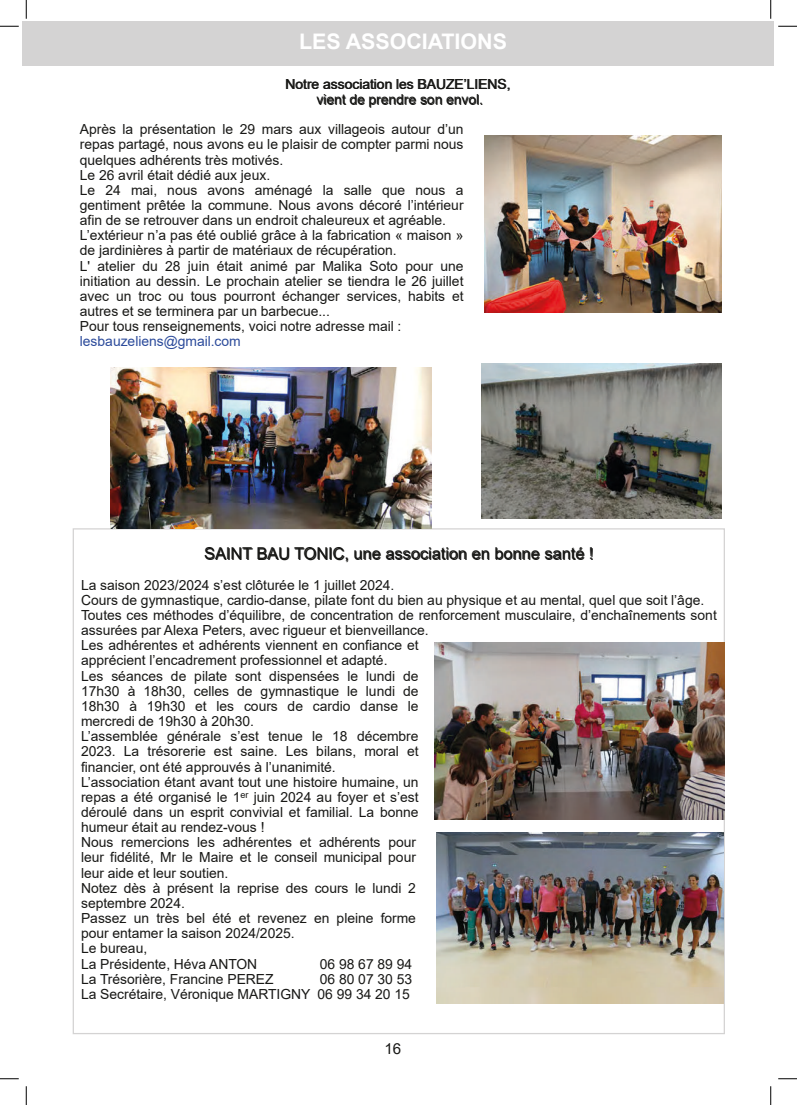
<style>
.page{position:relative;width:797px;height:1105px;background:#fff}
.page>*{position:absolute;margin:0;border:0;box-sizing:border-box;transform-origin:0 0}
.t1{font:700 21.5px "Arial";color:#fff}
.t2{font:16.38px "Arial";color:#181816}
.t3{font:15.12px "Arial";color:#181816}
.t4{font:13.88px/15.1px "Arial";color:#181816}
.t5{font:13.88px "Arial";color:#2c4b9b}
</style>
<div class="page">
<div style="left:23px;top:21px;width:751px;height:45px;background:#d4d3d3"></div>
<img style="left:484px;top:135px;width:237px;height:177px">
<img style="left:435px;top:642px;width:289px;height:177px">
<img style="left:437px;top:832px;width:286px;height:171px">
<img style="left:111px;top:367px;width:320px;height:161px">
<img style="left:481px;top:364px;width:240px;height:155px">
<svg style="left:0;top:25px;width:19px;height:2px"></svg>
<svg style="left:778px;top:25px;width:19px;height:2px"></svg>
<svg style="left:0;top:1078px;width:19px;height:1px"></svg>
<svg style="left:778px;top:1078px;width:19px;height:1px"></svg>
<svg style="left:25px;top:0;width:2px;height:19px"></svg>
<svg style="left:25px;top:1086px;width:2px;height:19px"></svg>
<svg style="left:770px;top:0;width:1px;height:19px"></svg>
<svg style="left:770px;top:1086px;width:1px;height:19px"></svg>
<h1 class="t1" style="left:299px;top:27px;width:209px">LES ASSOCIATIONS</h1>
<p class="t4" style="left:286px;top:76px;width:226px;text-align:center">Notre association les BAUZE’LIENS, vient de prendre son envol.</p>
<p class="t4" style="left:80px;top:122px;width:385px">Après la présentation le 29 mars aux villageois autour d’un repas partagé, nous avons eu le plaisir de compter parmi nous quelques adhérents très motivés.<br>Le 26 avril était dédié aux jeux.<br>Le 24 mai, nous avons aménagé la salle que nous a gentiment prêtée la commune. Nous avons décoré l’intérieur afin de se retrouver dans un endroit chaleureux et agréable.<br>L’extérieur n’a pas été oublié grâce à la fabrication « maison » de jardinières à partir de matériaux de récupération.<br>L' atelier du 28 juin était animé par Malika Soto pour une initiation au dessin. Le prochain atelier se tiendra le 26 juillet avec un troc ou tous pourront échanger services, habits et autres et se terminera par un barbecue...<br>Pour tous renseignements, voici notre adresse mail :</p>
<p class="t5" style="left:80px;top:332px;width:162px">lesbauzeliens@gmail.com</p>
<p class="t2" style="left:204px;top:542px;width:391px">SAINT BAU TONIC, une association en bonne santé !</p>
<p class="t4" style="left:81px;top:577px;width:637px">La saison 2023/2024 s’est clôturée le 1 juillet 2024.<br>Cours de gymnastique, cardio-danse, pilate font du bien au physique et au mental, quel que soit l’âge.<br>Toutes ces méthodes d’équilibre, de concentration de renforcement musculaire, d’enchaînements sont assurées par Alexa Peters, avec rigueur et bienveillance.<br>Les adhérentes et adhérents viennent en confiance et<br>apprécient l’encadrement professionnel et adapté.<br>Les séances de pilate sont dispensées le lundi de<br>17h30 à 18h30, celles de gymnastique le lundi de<br>18h30 à 19h30 et les cours de cardio danse le<br>mercredi de 19h30 à 20h30.<br>L’assemblée générale s’est tenue le 18 décembre<br>2023. La trésorerie est saine. Les bilans, moral et<br>financier, ont été approuvés à l’unanimité.<br>L’association étant avant tout une histoire humaine, un<br>repas a été organisé le 1<sup>er</sup> juin 2024 au foyer et s’est<br>déroulé dans un esprit convivial et familial. La bonne<br>humeur était au rendez-vous !<br>Nous remercions les adhérentes et adhérents pour<br>leur fidélité, Mr le Maire et le conseil municipal pour<br>leur aide et leur soutien.<br>Notez dès à présent la reprise des cours le lundi 2<br>septembre 2024.<br>Passez un très bel été et revenez en pleine forme<br>pour entamer la saison 2024/2025.<br>Le bureau,<br>La Présidente, Héva ANTON</p>
<p class="t4" style="left:320px;top:956px;width:94px">06 98 67 89 94</p>
<p class="t4" style="left:81px;top:971px;width:194px">La Trésorière, Francine PEREZ</p>
<p class="t4" style="left:81px;top:971px;width:332px;text-align:right">06 80 07 30 53<br>La Secrétaire, Véronique MARTIGNY 06 99 34 20 15</p>
<p class="t3" style="left:384px;top:1038px;width:18px">16</p>
</div>
